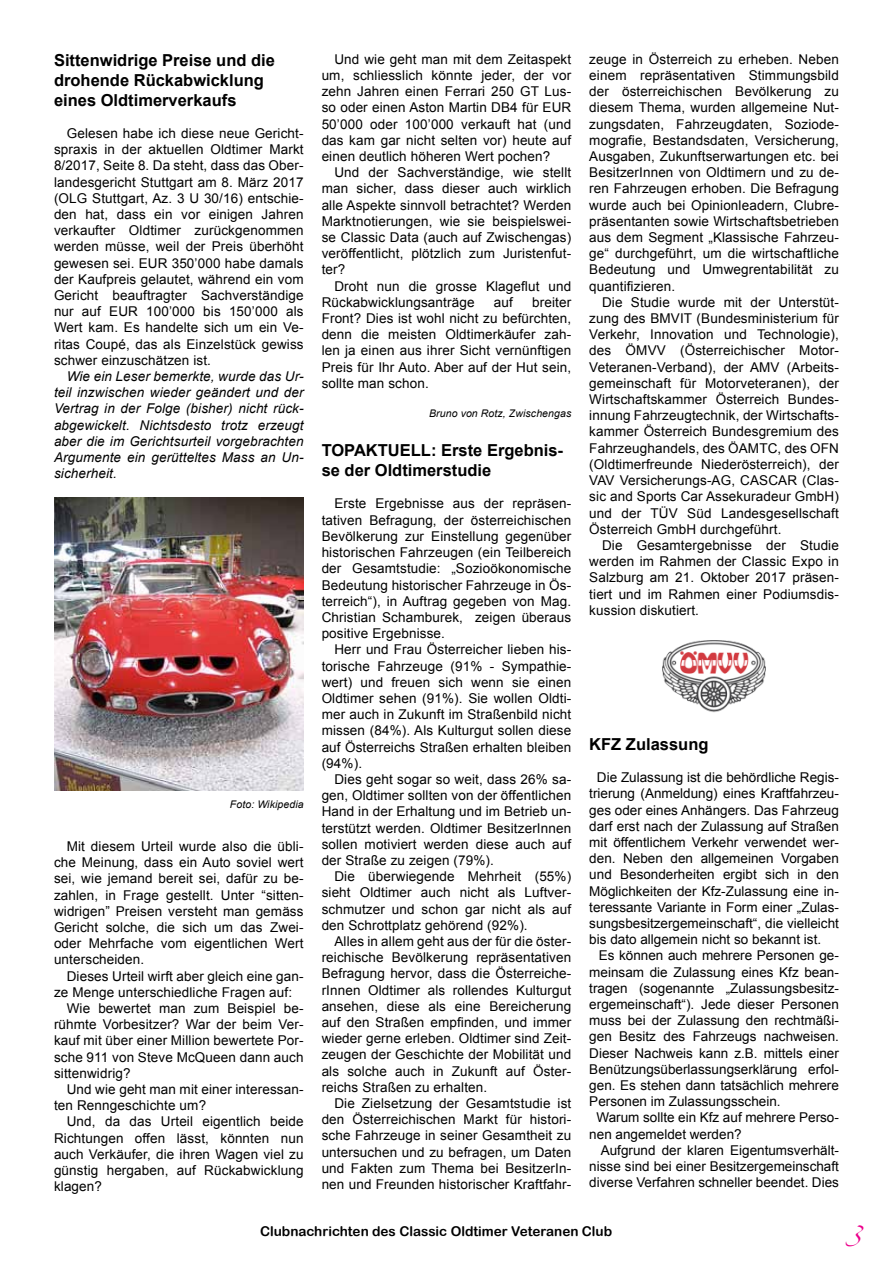
<style>
.page{position:relative;width:893px;height:1263px;background:#fff}
.page>*{position:absolute;margin:0;border:0;box-sizing:border-box;transform-origin:0 0}
.t1{font:18px "Zapfino";color:#ec008c}
.t2{font:700 16.5px/19.8px "Arial";color:#000}
.t3{font:13.5px/16.2px "Arial";letter-spacing:.01em;color:#000;text-align:justify}
.t4{font:italic 13.5px/16.2px "Arial";letter-spacing:.01em;color:#000;text-align:justify}
.t5{font:13.5px "Arial Rounded MT Bold";color:#000}
.t6{font:italic 10.5px "Arial";letter-spacing:.01em;color:#000}
</style>
<div class="page">
<img style="left:54px;top:497px;width:250px;height:294px">
<img style="left:663px;top:640px;width:102px;height:72px">
<p class="t2" style="left:54px;top:51px;width:222px">Sittenwidrige Preise und die drohende Rückabwicklung eines Oldtimerverkaufs</p>
<p class="t3" style="left:54px;top:125px;width:251px;text-indent:13px">Gelesen habe ich diese neue Gericht&shy;spraxis in der aktuellen Oldtimer Markt 8/2017, Seite 8. Da steht, dass das Ober&shy;landesgericht Stuttgart am 8. März 2017 (OLG Stuttgart, Az. 3 U 30/16) entschie&shy;den hat, dass ein vor einigen Jahren verkaufter Oldtimer zurückgenommen werden müsse, weil der Preis überhöht gewesen sei. EUR 350’000 habe damals der Kaufpreis gelautet, während ein vom Gericht beauftragter Sachverständige nur auf EUR 100’000 bis 150’000 als Wert kam. Es handelte sich um ein Ve&shy;ritas Coupé, das als Einzelstück gewiss schwer einzuschätzen ist.</p>
<p class="t4" style="left:54px;top:368px;width:251px;text-indent:13px">Wie ein Leser bemerkte, wurde das Ur&shy;teil inzwischen wieder geändert und der Vertrag in der Folge (bisher) nicht rück&shy;abgewickelt. Nichtsdesto trotz erzeugt aber die im Gerichtsurteil vorgebrachten Argumente ein gerütteltes Mass an Un&shy;sicherheit.</p>
<p class="t6" style="left:230px;top:798px;width:75px">Foto: Wikipedia</p>
<p class="t3" style="left:54px;top:838px;width:251px;text-indent:13px">Mit diesem Urteil wurde also die übli&shy;che Meinung, dass ein Auto soviel wert sei, wie jemand bereit sei, dafür zu be&shy;zahlen, in Frage gestellt. Unter “sitten&shy;widrigen” Preisen versteht man gemäss Gericht solche, die sich um das Zwei&shy;oder Mehrfache vom eigentlichen Wert unterscheiden.</p>
<p class="t3" style="left:67px;top:968px;width:238px">Dieses Urteil wirft aber gleich eine gan-</p>
<p class="t3" style="left:54px;top:984px;width:240px">ze Menge unterschiedliche Fragen auf:</p>
<p class="t3" style="left:67px;top:1000px;width:238px">Wie bewertet man zum Beispiel be-</p>
<p class="t3" style="left:54px;top:1016px;width:251px">rühmte Vorbesitzer? War der beim Ver-</p>
<p class="t3" style="left:54px;top:1033px;width:251px">kauf mit über einer Million bewertete Por-</p>
<p class="t3" style="left:54px;top:1049px;width:251px">sche 911 von Steve McQueen dann auch</p>
<p class="t3" style="left:54px;top:1065px;width:78px">sittenwidrig?</p>
<p class="t3" style="left:67px;top:1081px;width:238px">Und wie geht man mit einer interessan-</p>
<p class="t3" style="left:54px;top:1097px;width:154px">ten Renngeschichte um?</p>
<p class="t3" style="left:67px;top:1114px;width:238px">Und, da das Urteil eigentlich beide</p>
<p class="t3" style="left:54px;top:1130px;width:251px">Richtungen offen lässt, könnten nun</p>
<p class="t3" style="left:54px;top:1146px;width:251px">auch Verkäufer, die ihren Wagen viel zu</p>
<p class="t3" style="left:54px;top:1162px;width:251px">günstig hergaben, auf Rückabwicklung</p>
<p class="t3" style="left:54px;top:1178px;width:50px">klagen?</p>
<p class="t3" style="left:322px;top:51px;width:251px;text-indent:13px">Und wie geht man mit dem Zeitaspekt um, schliesslich könnte jeder, der vor zehn Jahren einen Ferrari 250 GT Lus&shy;so oder einen Aston Martin DB4 für EUR 50’000 oder 100’000 verkauft hat (und das kam gar nicht selten vor) heute auf einen deutlich höheren Wert pochen?</p>
<p class="t3" style="left:322px;top:165px;width:251px;text-indent:13px">Und der Sachverständige, wie stellt man sicher, dass dieser auch wirklich alle Aspekte sinnvoll betrachtet? Werden Marktnotierungen, wie sie beispielswei&shy;se Classic Data (auch auf Zwischengas) veröffentlicht, plötzlich zum Juristenfut&shy;ter?</p>
<p class="t3" style="left:322px;top:278px;width:251px;text-indent:13px">Droht nun die grosse Klageflut und<br>Rückabwicklungsanträge</p>
<p class="t3" style="left:494px;top:294px;width:21px">auf</p>
<p class="t3" style="left:322px;top:294px;width:251px;text-indent:211px">breiter Front? Dies ist wohl nicht zu befürchten, denn die meisten Oldtimerkäufer zah&shy;len ja einen aus ihrer Sicht vernünftigen Preis für Ihr Auto. Aber auf der Hut sein, sollte man schon.</p>
<p class="t6" style="left:429px;top:406px;width:144px">Bruno von Rotz, Zwischengas</p>
<p class="t2" style="left:322px;top:441px;width:243px">TOPAKTUELL: Erste Ergebnis&shy;se der Oldtimerstudie</p>
<p class="t3" style="left:322px;top:496px;width:251px;text-indent:13px">Erste Ergebnisse aus der repräsen&shy;tativen Befragung, der österreichischen Bevölkerung zur Einstellung gegenüber historischen Fahrzeugen (ein Teilbereich der Gesamtstudie: „Sozioökonomische Bedeutung historischer Fahrzeuge in Ös&shy;terreich“), in Auftrag gegeben von Mag.<br>Christian Schamburek, zeigen überaus positive Ergebnisse.</p>
<p class="t3" style="left:322px;top:642px;width:251px;text-indent:13px">Herr und Frau Österreicher lieben his&shy;torische Fahrzeuge (91% - Sympathie&shy;wert) und freuen sich wenn sie einen Oldtimer sehen (91%). Sie wollen Oldti&shy;mer auch in Zukunft im Straßenbild nicht missen (84%). Als Kulturgut sollen diese auf Österreichs Straßen erhalten bleiben (94%).</p>
<p class="t3" style="left:322px;top:771px;width:251px;text-indent:13px">Dies geht sogar so weit, dass 26% sa&shy;gen, Oldtimer sollten von der öffentlichen Hand in der Erhaltung und im Betrieb un&shy;terstützt werden. Oldtimer BesitzerInnen sollen motiviert werden diese auch auf der Straße zu zeigen (79%).</p>
<p class="t3" style="left:322px;top:868px;width:251px;text-indent:13px">Die überwiegende Mehrheit (55%) sieht Oldtimer auch nicht als Luftver&shy;schmutzer und schon gar nicht als auf den Schrottplatz gehörend (92%).</p>
<p class="t3" style="left:322px;top:933px;width:251px;text-indent:13px">Alles in allem geht aus der für die öster&shy;reichische Bevölkerung repräsentativen Befragung hervor, dass die Österreiche&shy;rInnen Oldtimer als rollendes Kulturgut ansehen, diese als eine Bereicherung auf den Straßen empfinden, und immer wieder gerne erleben. Oldtimer sind Zeit&shy;zeugen der Geschichte der Mobilität und als solche auch in Zukunft auf Öster&shy;reichs Straßen zu erhalten.</p>
<p class="t3" style="left:322px;top:1095px;width:251px;text-indent:13px">Die Zielsetzung der Gesamtstudie ist den Österreichischen Markt für histori&shy;sche Fahrzeuge in seiner Gesamtheit zu untersuchen und zu befragen, um Daten und Fakten zum Thema bei BesitzerIn&shy;nen und Freunden historischer Kraftfahr-</p>
<p class="t3" style="left:589px;top:51px;width:251px">zeuge in Österreich zu erheben. Neben einem repräsentativen Stimmungsbild der österreichischen Bevölkerung zu diesem Thema, wurden allgemeine Nut&shy;zungsdaten, Fahrzeugdaten, Soziode&shy;mografie, Bestandsdaten, Versicherung, Ausgaben, Zukunftserwartungen etc. bei BesitzerInnen von Oldtimern und zu de&shy;ren Fahrzeugen erhoben. Die Befragung wurde auch bei Opinionleadern, Clubre&shy;präsentanten sowie Wirtschaftsbetrieben aus dem Segment „Klassische Fahrzeu&shy;ge“ durchgeführt, um die wirtschaftliche Bedeutung und Umwegrentabilität zu quantifizieren.</p>
<p class="t3" style="left:589px;top:294px;width:251px;text-indent:13px">Die Studie wurde mit der Unterstüt&shy;zung des BMVIT (Bundesministerium für Verkehr, Innovation und Technologie), des ÖMVV (Österreichischer Motor-Veteranen-Verband), der AMV (Arbeits&shy;gemeinschaft für Motorveteranen), der Wirtschaftskammer Österreich Bundes&shy;innung Fahrzeugtechnik, der Wirtschafts&shy;kammer Österreich Bundesgremium des Fahrzeughandels, des ÖAMTC, des OFN (Oldtimerfreunde Niederösterreich), der VAV Versicherungs-AG, CASCAR (Clas&shy;sic and Sports Car Assekuradeur GmbH) und der TÜV Süd Landesgesellschaft Österreich GmbH durchgeführt.</p>
<p class="t3" style="left:589px;top:537px;width:251px;text-indent:13px">Die Gesamtergebnisse der Studie werden im Rahmen der Classic Expo in Salzburg am 21. Oktober 2017 präsen&shy;tiert und im Rahmen einer Podiumsdis&shy;kussion diskutiert.</p>
<p class="t2" style="left:589px;top:734px;width:121px">KFZ Zulassung</p>
<p class="t3" style="left:589px;top:769px;width:251px;text-indent:8px">Die Zulassung ist die behördliche Regis&shy;trierung (Anmeldung) eines Kraftfahrzeu&shy;ges oder eines Anhängers. Das Fahrzeug darf erst nach der Zulassung auf Straßen mit öffentlichem Verkehr verwendet wer&shy;den. Neben den allgemeinen Vorgaben und Besonderheiten ergibt sich in den Möglichkeiten der Kfz-Zulassung eine in&shy;teressante Variante in Form einer „Zulas&shy;sungsbesitzergemeinschaft“, die vielleicht bis dato allgemein nicht so bekannt ist.</p>
<p class="t3" style="left:599px;top:948px;width:242px">Es können auch mehrere Personen ge-</p>
<p class="t3" style="left:589px;top:964px;width:251px">meinsam die Zulassung eines Kfz bean-</p>
<p class="t3" style="left:589px;top:980px;width:251px">tragen (sogenannte „Zulassungsbesitz-</p>
<p class="t3" style="left:589px;top:996px;width:251px">ergemeinschaft“). Jede dieser Personen</p>
<p class="t3" style="left:589px;top:1012px;width:251px">muss bei der Zulassung den rechtmäßi-</p>
<p class="t3" style="left:589px;top:1029px;width:251px">gen Besitz des Fahrzeugs nachweisen.</p>
<p class="t3" style="left:589px;top:1045px;width:251px">Dieser Nachweis kann z.B. mittels einer</p>
<p class="t3" style="left:589px;top:1061px;width:251px">Benützungsüberlassungserklärung erfol-</p>
<p class="t3" style="left:589px;top:1077px;width:251px">gen. Es stehen dann tatsächlich mehrere</p>
<p class="t3" style="left:589px;top:1093px;width:193px">Personen im Zulassungsschein.</p>
<p class="t3" style="left:596px;top:1110px;width:244px">Warum sollte ein Kfz auf mehrere Perso-</p>
<p class="t3" style="left:589px;top:1126px;width:154px">nen angemeldet werden?</p>
<p class="t3" style="left:601px;top:1142px;width:240px">Aufgrund der klaren Eigentumsverhält-</p>
<p class="t3" style="left:589px;top:1158px;width:251px">nisse sind bei einer Besitzergemeinschaft</p>
<p class="t3" style="left:589px;top:1174px;width:251px">diverse Verfahren schneller beendet. Dies</p>
<p class="t5" style="left:260px;top:1224px;width:353px">Clubnachrichten des Classic Oldtimer Veteranen Club</p>
<h1 class="t1" style="left:845px;top:1228px;width:17px">3</h1>
</div>
